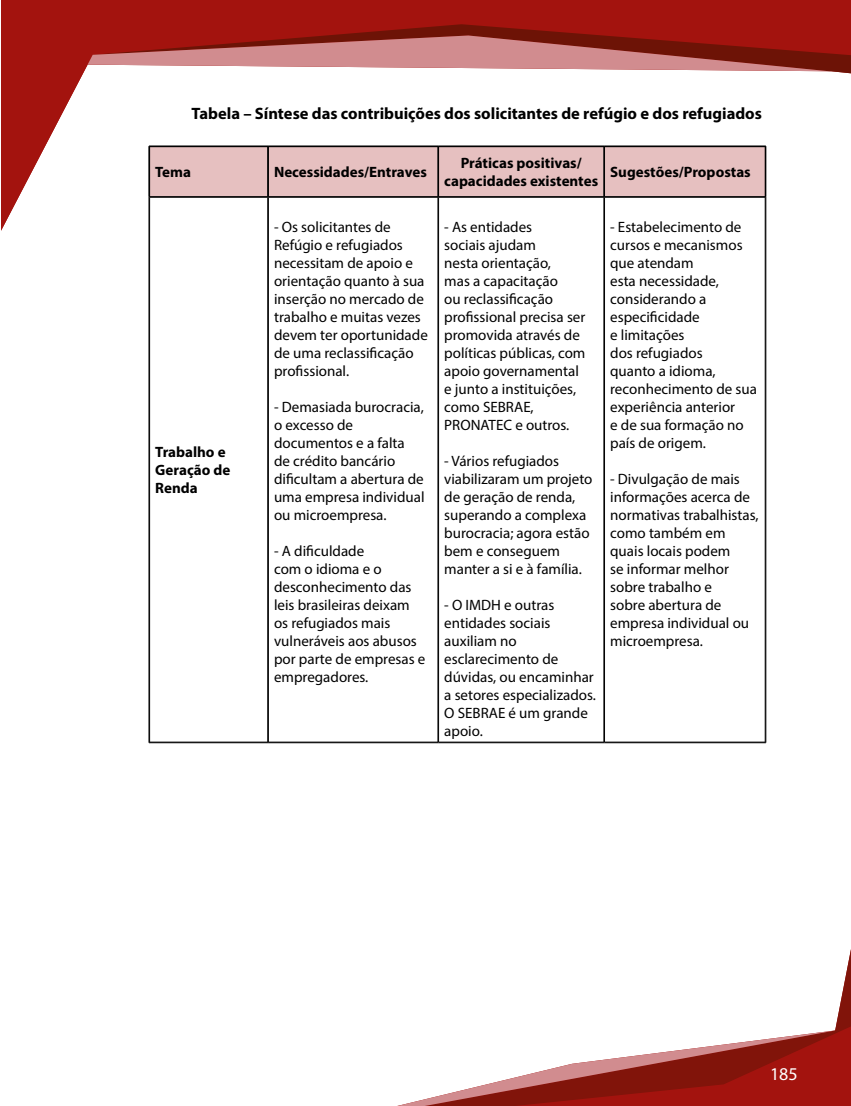
<style>
.page{position:relative;width:851px;height:1106px;background:#fff}
.page>*{position:absolute;margin:0;border:0;box-sizing:border-box;transform-origin:0 0}
.t1{font:18px "Myriad Pro";color:#fff}
.t2{font:700 16.5px "Myriad Pro";color:#000}
.t3{font:15px/18px "Myriad Pro";color:#000}
.t4{font:700 15px/18px "Myriad Pro";color:#000;text-align:center}
</style>
<div class="page">
<svg style="left:1px;top:0;width:849px;height:231px"></svg>
<svg style="left:93px;top:24px;width:757px;height:52px;fill:#a3130e"></svg>
<svg style="left:88px;top:35px;width:743px;height:36px;background:#b66462"></svg>
<svg style="left:835px;top:954px;width:15px;height:152px;fill:#a3130e"></svg>
<svg style="left:397px;top:1030px;width:438px;height:76px"></svg>
<div style="left:150px;top:147px;width:614px;height:49px;background:#e6c0c0"></div>
<hr style="left:149px;top:146px;width:119px;height:1px;background:#000">
<hr style="left:149px;top:147px;width:1px;height:49px;background:#000">
<hr style="left:268px;top:146px;width:170px;height:1px;background:#000">
<hr style="left:267px;top:147px;width:1px;height:49px;background:#000">
<hr style="left:268px;top:147px;width:1px;height:49px;background:#000">
<hr style="left:438px;top:146px;width:166px;height:1px;background:#000">
<hr style="left:437px;top:147px;width:1px;height:49px;background:#000">
<hr style="left:438px;top:147px;width:1px;height:49px;background:#000">
<hr style="left:604px;top:146px;width:161px;height:1px;background:#000">
<hr style="left:603px;top:147px;width:1px;height:49px;background:#000">
<hr style="left:604px;top:147px;width:1px;height:49px;background:#000">
<hr style="left:764px;top:147px;width:1px;height:49px;background:#000">
<hr style="left:765px;top:146px;width:1px;height:50px;background:#000">
<hr style="left:149px;top:196px;width:119px;height:1px;background:#000">
<hr style="left:149px;top:197px;width:119px;height:1px;background:#000">
<hr style="left:268px;top:196px;width:170px;height:1px;background:#000">
<hr style="left:268px;top:197px;width:170px;height:1px;background:#000">
<hr style="left:438px;top:196px;width:166px;height:1px;background:#000">
<hr style="left:438px;top:197px;width:166px;height:1px;background:#000">
<hr style="left:604px;top:196px;width:161px;height:1px;background:#000">
<hr style="left:604px;top:197px;width:161px;height:1px;background:#000">
<hr style="left:149px;top:742px;width:119px;height:1px;background:#000">
<hr style="left:268px;top:742px;width:170px;height:1px;background:#000">
<hr style="left:438px;top:742px;width:166px;height:1px;background:#000">
<hr style="left:604px;top:742px;width:161px;height:1px;background:#000">
<hr style="left:149px;top:197px;width:1px;height:545px;background:#000">
<hr style="left:267px;top:197px;width:1px;height:545px;background:#000">
<hr style="left:268px;top:197px;width:1px;height:545px;background:#000">
<hr style="left:437px;top:197px;width:1px;height:545px;background:#000">
<hr style="left:438px;top:197px;width:1px;height:545px;background:#000">
<hr style="left:603px;top:197px;width:1px;height:545px;background:#000">
<hr style="left:604px;top:197px;width:1px;height:545px;background:#000">
<hr style="left:764px;top:197px;width:1px;height:545px;background:#000">
<hr style="left:765px;top:197px;width:1px;height:545px;background:#000">
<p class="t2" style="left:191px;top:102px;width:572px">Tabela – Síntese das contribuições dos solicitantes de refúgio e dos refugiados</p>
<p class="t4" style="left:155px;top:163px;width:37px">Tema</p>
<p class="t4" style="left:274px;top:163px;width:154px">Necessidades/Entraves</p>
<p class="t4" style="left:444px;top:154px;width:155px">Práticas positivas/ capacidades existentes</p>
<p class="t4" style="left:610px;top:163px;width:142px">Sugestões/Propostas</p>
<p class="t4" style="left:155px;top:443px;width:76px;text-align:left">Trabalho e<br>Geração de<br>Renda</p>
<p class="t3" style="left:274px;top:218px;width:155px">- Os solicitantes de<br>Refúgio e refugiados necessitam de apoio e orientação quanto à sua inserção no mercado de trabalho e muitas vezes devem ter oportunidade de uma reclassificação profissional.</p>
<p class="t3" style="left:274px;top:398px;width:152px">- Demasiada burocracia, o excesso de documentos e a falta<br>de crédito bancário dificultam a abertura de uma empresa individual ou microempresa.</p>
<p class="t3" style="left:274px;top:542px;width:153px">- A dificuldade<br>com o idioma e o desconhecimento das leis brasileiras deixam os refugiados mais vulneráveis aos abusos por parte de empresas e empregadores.</p>
<p class="t3" style="left:444px;top:218px;width:143px">- As entidades<br>sociais ajudam<br>nesta orientação,<br>mas a capacitação<br>ou reclassificação profissional precisa ser promovida através de políticas públicas, com apoio governamental e junto a instituições, como SEBRAE,<br>PRONATEC e outros.</p>
<p class="t3" style="left:444px;top:452px;width:150px">- Vários refugiados viabilizaram um projeto de geração de renda, superando a complexa burocracia; agora estão bem e conseguem manter a si e à família.</p>
<p class="t3" style="left:444px;top:596px;width:153px">- O IMDH e outras entidades sociais auxiliam no esclarecimento de dúvidas, ou encaminhar a setores especializados.<br>O SEBRAE é um grande apoio.</p>
<p class="t3" style="left:610px;top:218px;width:148px">- Estabelecimento de cursos e mecanismos que atendam<br>esta necessidade, considerando a especificidade<br>e limitações<br>dos refugiados<br>quanto a idioma, reconhecimento de sua experiência anterior<br>e de sua formação no país de origem.</p>
<p class="t3" style="left:610px;top:470px;width:150px">- Divulgação de mais informações acerca de normativas trabalhistas, como também em quais locais podem<br>se informar melhor sobre trabalho e<br>sobre abertura de empresa individual ou microempresa.</p>
<p class="t1" style="left:770px;top:1062px;width:29px">185</p>
</div>
